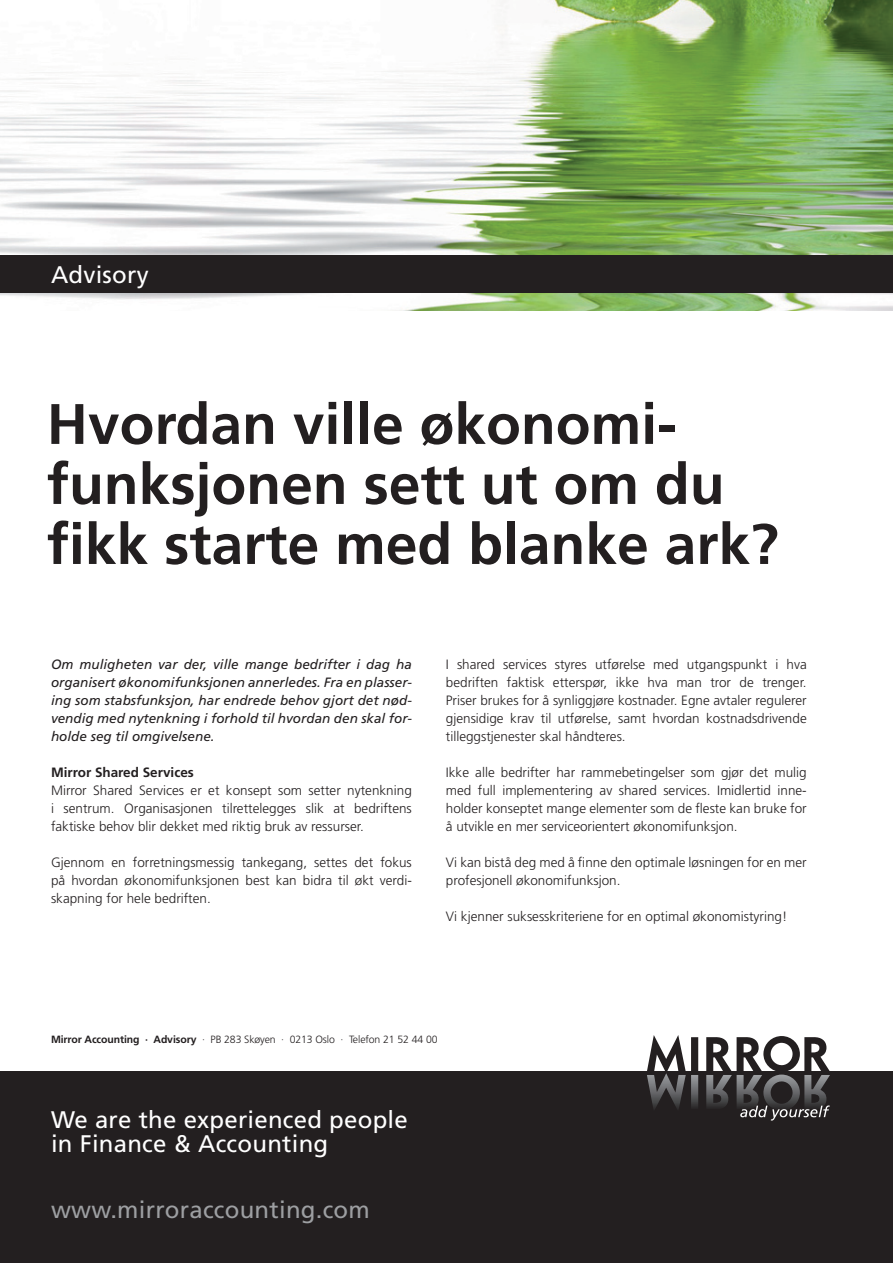
<style>
.page{position:relative;width:893px;height:1263px;background:#fff}
.page>*{position:absolute;margin:0;border:0;box-sizing:border-box;transform-origin:0 0}
.t1{font:700 57px/60px "Frutiger LT Std";color:#231f20}
.t2{font:24px/24px "Frutiger LT Std";letter-spacing:.01em;color:#fff}
.t3{font:24px "Frutiger LT Std";letter-spacing:.01em;color:#9d9fa2}
.t4{font:300 13.5px/18px "Frutiger LT Std";color:#231f20;text-align:justify}
.t5{font:italic 13.5px/18px "Frutiger LT Std";color:#231f20;text-align:justify}
.t6{font:700 13.5px "Frutiger LT Std";color:#231f20}
.t7{font:300 10.5px "Frutiger LT Std";letter-spacing:-.01em;color:#231f20}
.s1{font-weight:700}
</style>
<div class="page">
<img style="left:0;top:0;width:893px;height:310px">
<div style="left:0;top:1071px;width:893px;height:192px;background:#231f20"></div>
<div style="left:691px;top:1037px;width:7px;height:35px;background:#231f20"></div>
<svg style="left:647px;top:1035px;width:39px;height:74px"></svg>
<svg style="left:691px;top:1075px;width:7px;height:32px"></svg>
<svg style="left:706px;top:1036px;width:124px;height:84px"></svg>
<div style="left:0;top:255px;width:893px;height:38px;background:#231f20"></div>
<h2 class="t2" style="left:51px;top:263px;width:99px">Advisory</h2>
<h1 class="t1" style="left:47px;top:394px;width:733px">Hvordan ville økonomi&shy;funksjonen sett ut om du fikk starte med blanke ark?</h1>
<p class="t5" style="left:51px;top:655px;width:362px">Om muligheten var der, ville mange bedrifter i dag ha organisert økonomifunksjonen annerledes. Fra en plasser&shy;ing som stabsfunksjon, har endrede behov gjort det nød&shy;vendig med nytenkning i forhold til hvordan den skal for&shy;holde seg til omgivelsene.</p>
<p class="t6" style="left:51px;top:764px;width:144px">Mirror Shared Services</p>
<p class="t4" style="left:51px;top:781px;width:362px">Mirror Shared Services er et konsept som setter nytenkning i sentrum. Organisasjonen tilrettelegges slik at bedriftens faktiske behov blir dekket med riktig bruk av ressurser.</p>
<p class="t4" style="left:51px;top:853px;width:362px">Gjennom en forretningsmessig tankegang, settes det fokus på hvordan økonomifunksjonen best kan bidra til økt verdi&shy;skapning for hele bedriften.</p>
<p class="t4" style="left:446px;top:655px;width:362px">I shared services styres utførelse med utgangspunkt i hva bedriften faktisk etterspør, ikke hva man tror de trenger.<br>Priser brukes for å synliggjøre kostnader. Egne avtaler regulerer gjensidige krav til utførelse, samt hvordan kostnadsdrivende tilleggstjenester skal håndteres.</p>
<p class="t4" style="left:446px;top:763px;width:362px">Ikke alle bedrifter har rammebetingelser som gjør det mulig med full implementering av shared services. Imidlertid inne&shy;holder konseptet mange elementer som de fleste kan bruke for å utvikle en mer serviceorientert økonomifunksjon.</p>
<p class="t4" style="left:446px;top:853px;width:362px">Vi kan bistå deg med å finne den optimale løsningen for en mer profesjonell økonomifunksjon.</p>
<p class="t4" style="left:446px;top:907px;width:343px">Vi kjenner suksesskriteriene for en optimal økonomistyring!</p>
<p class="t7" style="left:51px;top:1033px;width:388px"><span class="s1">Mirror Accounting · Advisory</span> · PB 283 Skøyen · 0213 Oslo · Telefon 21 52 44 00</p>
<h2 class="t2" style="left:51px;top:1108px;width:358px">We are the experienced people in Finance &amp; Accounting</h2>
<h2 class="t3" style="left:51px;top:1195px;width:320px">www.mirroraccounting.com</h2>
</div>
